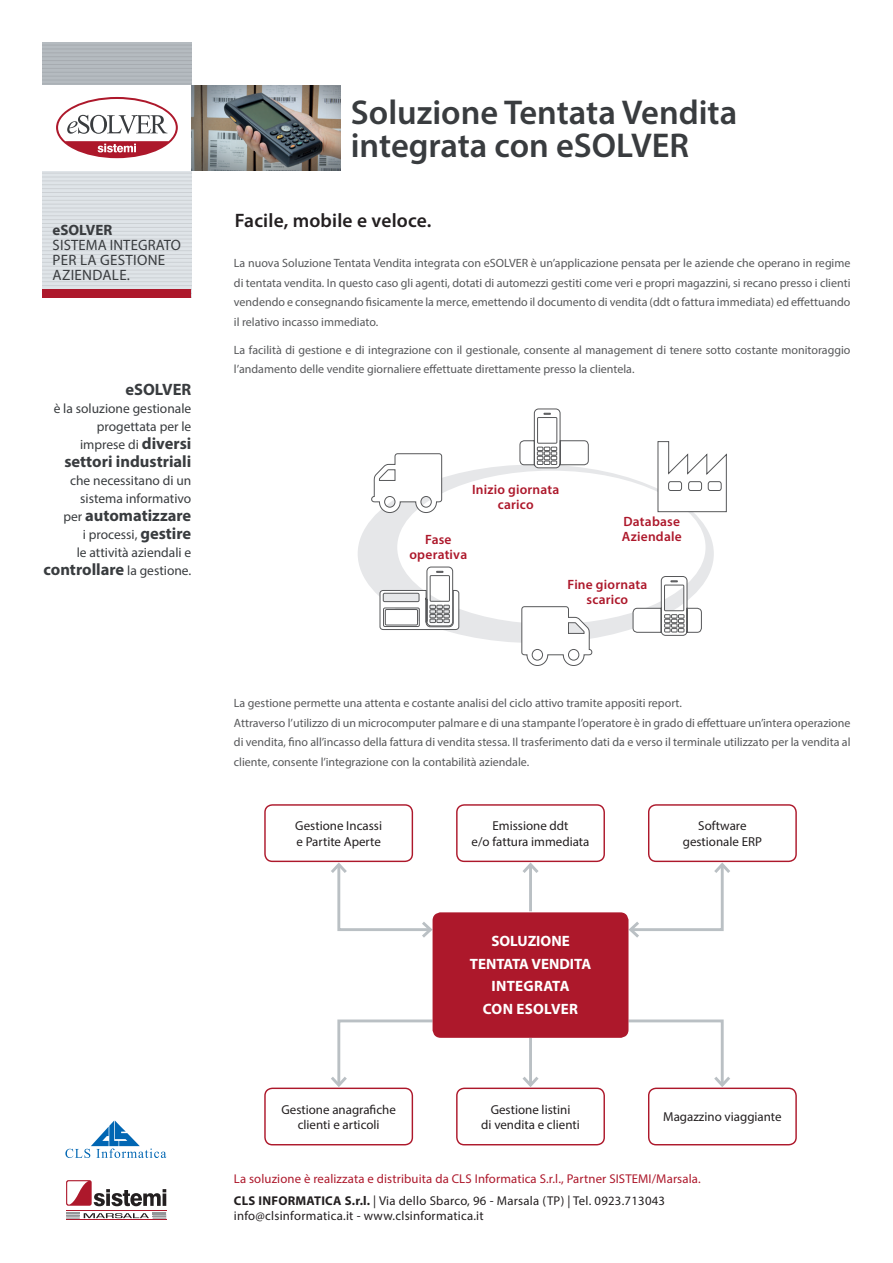
<style>
.page{position:relative;width:893px;height:1263px;background:#fff}
.page>*{position:absolute;margin:0;border:0;box-sizing:border-box;transform-origin:0 0}
.t1{font:600 34.5px/33px "Myriad Pro";color:#393c3f}
.t2{font:600 19.5px "Myriad Pro";letter-spacing:.01em;color:#231f20}
.t3{font:700 16.5px "Myriad Pro";color:#393c3f}
.t4{font:15px/15px "Myriad Pro";letter-spacing:.02em;color:#393c3f}
.Stile_sommario{font:700 15px "Myriad Pro";color:#fff}
.Stile_sommario-2{font:700 15px "Myriad Pro";letter-spacing:.02em;color:#fff}
.t5{font:700 15px "Myriad Pro";color:#393c3f}
.t6{font:13.5px/18px "Myriad Pro";color:#393c3f;text-align:right}
.Stile_di_paragrafo_1{font:600 13.5px "Myriad Pro";letter-spacing:.015em;color:#ad182b}
.Stile_sommario-3{font:12.9px/15.6px "Myriad Pro";color:#231f20}
.t7{font:12.75px/15px "Myriad Pro";letter-spacing:.02em;color:#231f20}
.t8{font:12.75px "Myriad Pro";letter-spacing:.01em;color:#ad182b}
.t9{font:12px/19.5px "Myriad Pro";color:#57585a;text-align:justify}
.s1{font-weight:700;font-size:16.5px}
.s2{font-weight:400;font-size:13.5px}
.s3{font-weight:700}
</style>
<div class="page">
<div style="left:65px;top:1179px;width:27px;height:27px;border:1px solid #fff;border-radius:2px"></div>
<svg style="left:66px;top:1180px;width:26px;height:26px"></svg>
<hr style="left:66px;top:1210px;width:100px;height:1px;background:#ad182b">
<hr style="left:66px;top:1219px;width:100px;height:1px;background:#ad182b">
<svg style="left:67px;top:1181px;width:99px;height:25px"></svg>
<svg style="left:66px;top:1212px;width:100px;height:7px"></svg>
<svg style="left:65px;top:1120px;width:101px;height:38px"></svg>
<svg style="left:358px;top:465px;width:356px;height:178px"></svg>
<svg style="left:371px;top:453px;width:72px;height:60px"></svg>
<svg style="left:657px;top:441px;width:70px;height:71px"></svg>
<svg style="left:521px;top:606px;width:72px;height:60px"></svg>
<svg style="left:632px;top:576px;width:70px;height:60px"></svg>
<svg style="left:519px;top:408px;width:70px;height:61px"></svg>
<svg style="left:379px;top:566px;width:81px;height:64px"></svg>
<div style="left:264px;top:804px;width:149px;height:58px;border:1px solid #ad182b;border-radius:7px"></div>
<div style="left:264px;top:1087px;width:149px;height:58px;border:1px solid #ad182b;border-radius:7px"></div>
<div style="left:456px;top:804px;width:149px;height:58px;border:1px solid #ad182b;border-radius:7px"></div>
<div style="left:456px;top:1087px;width:149px;height:58px;border:1px solid #ad182b;border-radius:7px"></div>
<div style="left:648px;top:804px;width:149px;height:58px;border:1px solid #ad182b;border-radius:7px"></div>
<div style="left:648px;top:1087px;width:149px;height:58px;border:1px solid #ad182b;border-radius:7px"></div>
<hr style="left:529px;top:1038px;width:3px;height:47px;background:#bac0c4">
<svg style="left:519px;top:1077px;width:23px;height:12px"></svg>
<hr style="left:529px;top:864px;width:3px;height:47px;background:#bac0c4">
<svg style="left:519px;top:860px;width:23px;height:13px"></svg>
<svg style="left:328px;top:1018px;width:107px;height:71px"></svg>
<svg style="left:328px;top:860px;width:107px;height:81px"></svg>
<svg style="left:626px;top:1018px;width:107px;height:71px"></svg>
<svg style="left:626px;top:860px;width:107px;height:81px"></svg>
<div style="left:433px;top:912px;width:195px;height:126px;background:#ad182b;border-radius:8px"></div>
<svg style="left:43px;top:43px;width:148px;height:246px;background:#d2d7dc"></svg>
<hr style="left:43px;top:45px;width:148px;height:1px;background:#231f20">
<hr style="left:43px;top:49px;width:148px;height:1px;background:#231f20">
<hr style="left:43px;top:52px;width:148px;height:1px;background:#231f20">
<hr style="left:43px;top:56px;width:148px;height:1px;background:#231f20">
<hr style="left:43px;top:60px;width:148px;height:1px;background:#231f20">
<hr style="left:43px;top:64px;width:148px;height:1px;background:#231f20">
<hr style="left:43px;top:68px;width:148px;height:1px;background:#231f20">
<hr style="left:43px;top:72px;width:148px;height:1px;background:#231f20">
<hr style="left:43px;top:76px;width:148px;height:1px;background:#231f20">
<hr style="left:43px;top:80px;width:148px;height:1px;background:#231f20">
<hr style="left:43px;top:83px;width:148px;height:1px;background:#231f20">
<hr style="left:43px;top:173px;width:148px;height:1px;background:#231f20">
<hr style="left:43px;top:177px;width:148px;height:1px;background:#231f20">
<hr style="left:43px;top:180px;width:148px;height:1px;background:#231f20">
<hr style="left:43px;top:184px;width:148px;height:1px;background:#231f20">
<hr style="left:43px;top:188px;width:148px;height:1px;background:#231f20">
<hr style="left:43px;top:196px;width:148px;height:1px;background:#231f20">
<hr style="left:43px;top:215px;width:148px;height:1px;background:#231f20">
<hr style="left:43px;top:200px;width:148px;height:1px;background:#231f20">
<hr style="left:43px;top:192px;width:148px;height:1px;background:#231f20">
<hr style="left:43px;top:208px;width:148px;height:1px;background:#231f20">
<hr style="left:43px;top:223px;width:148px;height:1px;background:#231f20">
<hr style="left:43px;top:219px;width:148px;height:1px;background:#231f20">
<hr style="left:43px;top:211px;width:148px;height:1px;background:#231f20">
<hr style="left:43px;top:204px;width:148px;height:1px;background:#231f20">
<hr style="left:43px;top:227px;width:148px;height:1px;background:#231f20">
<hr style="left:43px;top:235px;width:148px;height:1px;background:#231f20">
<hr style="left:43px;top:231px;width:148px;height:1px;background:#231f20">
<hr style="left:43px;top:239px;width:148px;height:1px;background:#231f20">
<hr style="left:43px;top:243px;width:148px;height:1px;background:#231f20">
<hr style="left:43px;top:250px;width:148px;height:1px;background:#231f20">
<hr style="left:43px;top:277px;width:148px;height:1px;background:#231f20">
<hr style="left:43px;top:246px;width:148px;height:1px;background:#231f20">
<hr style="left:43px;top:254px;width:148px;height:1px;background:#231f20">
<hr style="left:43px;top:281px;width:148px;height:1px;background:#231f20">
<hr style="left:43px;top:262px;width:148px;height:1px;background:#231f20">
<hr style="left:43px;top:270px;width:148px;height:1px;background:#231f20">
<hr style="left:43px;top:274px;width:148px;height:1px;background:#231f20">
<hr style="left:43px;top:258px;width:148px;height:1px;background:#231f20">
<hr style="left:43px;top:285px;width:148px;height:1px;background:#231f20">
<hr style="left:43px;top:266px;width:148px;height:1px;background:#231f20">
<div style="left:21px;top:85px;width:192px;height:85px;background:#fff"></div>
<div style="left:43px;top:289px;width:148px;height:9px;background:#ad182b"></div>
<svg style="left:56px;top:97px;width:122px;height:61px"></svg>
<img style="left:191px;top:85px;width:149px;height:85px">
<p class="t5" style="left:52px;top:220px;width:61px">eSOLVER</p>
<p class="t4" style="left:53px;top:237px;width:130px">SISTEMA INTEGRATO<br>PER LA GESTIONE<br>AZIENDALE.</p>
<p class="t3" style="left:125px;top:379px;width:67px">eSOLVER</p>
<p class="t6" style="left:54px;top:399px;width:139px">è la soluzione gestionale progettata per le imprese di <span class="s1">diversi</span></p>
<p class="t3" style="left:64px;top:451px;width:128px">settori industriali</p>
<p class="t6" style="left:70px;top:471px;width:123px">che necessitano di un sistema informativo</p>
<p class="t3" style="left:63px;top:505px;width:129px"><span class="s2">per</span> automatizzare</p>
<p class="t6" style="left:77px;top:525px;width:116px;text-align:center">i processi, <span class="s1">gestire </span>le attività aziendali e</p>
<p class="t3" style="left:44px;top:559px;width:149px">controllare <span class="s2">la gestione.</span></p>
<h1 class="t1" style="left:351px;top:95px;width:388px">Soluzione Tentata Vendita integrata con eSOLVER</h1>
<p class="t2" style="left:235px;top:208px;width:198px">Facile, mobile e veloce.</p>
<p class="t9" style="left:234px;top:253px;width:618px">La nuova Soluzione Tentata Vendita integrata con eSOLVER è un’applicazione pensata per le aziende che operano in regime di tentata vendita. In questo caso gli agenti, dotati di automezzi gestiti come veri e propri magazzini, si recano presso i clienti vendendo e consegnando fisicamente la merce, emettendo il documento di vendita (ddt o fattura immediata) ed effettuando il relativo incasso immediato.</p>
<p class="t9" style="left:234px;top:340px;width:618px">La facilità di gestione e di integrazione con il gestionale, consente al management di tenere sotto costante monitoraggio l’andamento delle vendite giornaliere effettuate direttamente presso la clientela.</p>
<p class="Stile_di_paragrafo_1" style="left:472px;top:480px;width:89px">Inizio giornata</p>
<p class="Stile_di_paragrafo_1" style="left:498px;top:495px;width:37px">carico</p>
<p class="Stile_di_paragrafo_1" style="left:425px;top:531px;width:28px">Fase</p>
<p class="Stile_di_paragrafo_1" style="left:409px;top:546px;width:59px">operativa</p>
<p class="Stile_di_paragrafo_1" style="left:623px;top:513px;width:58px">Database</p>
<p class="Stile_di_paragrafo_1" style="left:622px;top:528px;width:61px">Aziendale</p>
<p class="Stile_di_paragrafo_1" style="left:567px;top:575px;width:81px">Fine giornata</p>
<p class="Stile_di_paragrafo_1" style="left:586px;top:590px;width:43px">scarico</p>
<p class="t9" style="left:234px;top:693px;width:450px">La gestione permette una attenta e costante analisi del ciclo attivo tramite appositi report.</p>
<p class="t9" style="left:234px;top:713px;width:618px">Attraverso l’utilizzo di un microcomputer palmare e di una stampante l’operatore è in grado di effettuare un’intera operazione di vendita, fino all’incasso della fattura di vendita stessa. Il trasferimento dati da e verso il terminale utilizzato per la vendita al cliente, consente l’integrazione con la contabilità aziendale.</p>
<p class="Stile_sommario-3" style="left:295px;top:818px;width:88px">Gestione Incassi e Partite Aperte</p>
<p class="Stile_sommario-3" style="left:281px;top:1101px;width:116px;text-align:center">Gestione anagrafiche clienti e articoli</p>
<p class="Stile_sommario-3" style="left:493px;top:818px;width:77px">Emissione ddt</p>
<p class="Stile_sommario-3" style="left:472px;top:833px;width:119px">e/o fattura immediata</p>
<p class="Stile_sommario" style="left:491px;top:931px;width:80px">SOLUZIONE</p>
<p class="Stile_sommario" style="left:470px;top:954px;width:123px">TENTATA VENDITA</p>
<p class="Stile_sommario-2" style="left:491px;top:976px;width:80px">INTEGRATA</p>
<p class="Stile_sommario-2" style="left:483px;top:999px;width:97px">CON ESOLVER</p>
<p class="Stile_sommario-3" style="left:491px;top:1101px;width:81px">Gestione listini</p>
<p class="Stile_sommario-3" style="left:481px;top:1117px;width:100px">di vendita e clienti</p>
<p class="Stile_sommario-3" style="left:698px;top:818px;width:50px">Software</p>
<p class="Stile_sommario-3" style="left:683px;top:833px;width:81px">gestionale ERP</p>
<p class="Stile_sommario-3" style="left:663px;top:1109px;width:120px">Magazzino viaggiante</p>
<p class="t8" style="left:234px;top:1171px;width:468px">La soluzione è realizzata e distribuita da CLS Informatica S.r.l., Partner SISTEMI/Marsala.</p>
<p class="t7" style="left:234px;top:1193px;width:433px"><span class="s3">CLS INFORMATICA S.r.l.</span> | Via dello Sbarco, 96 - Marsala (TP) | Tel. 0923.713043 info@clsinformatica.it - www.clsinformatica.it</p>
</div>
